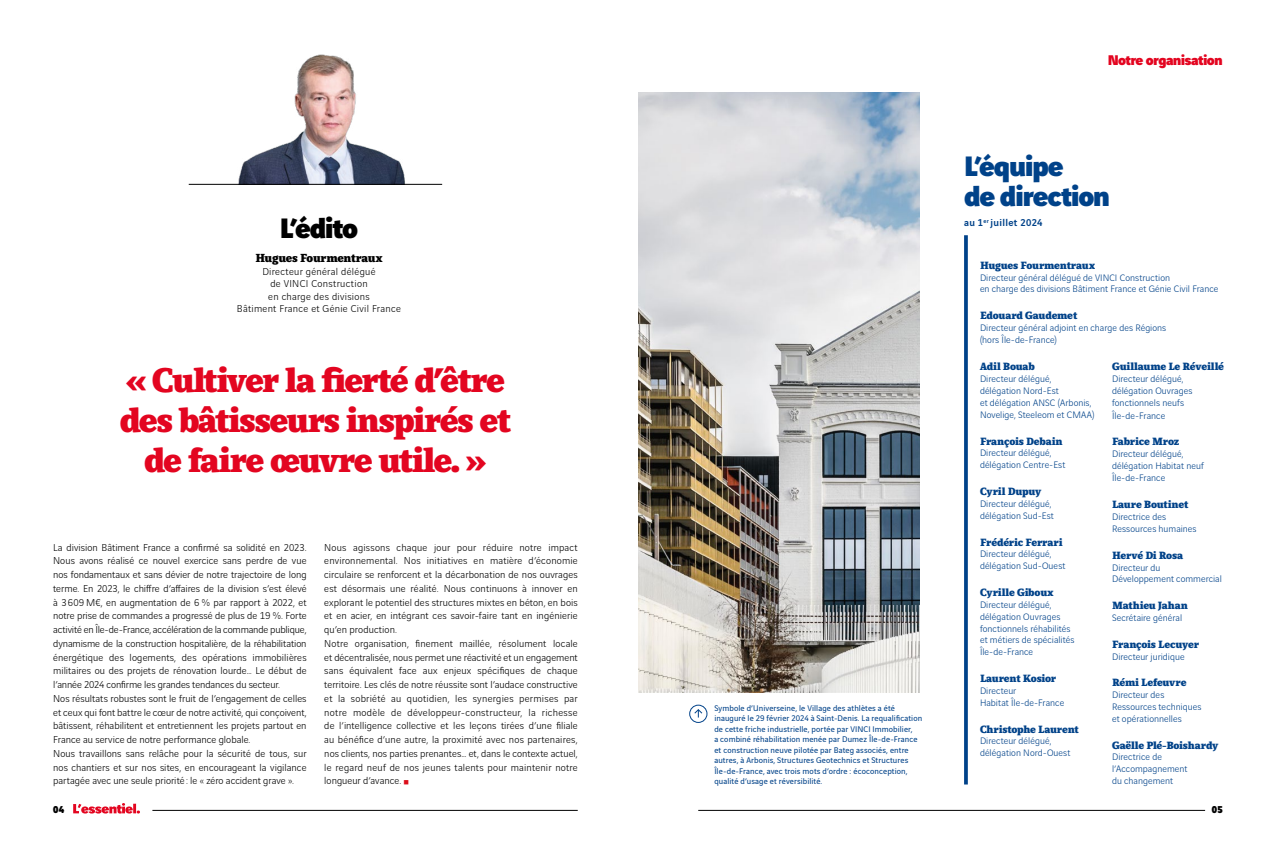
<style>
.page{position:relative;width:1276px;height:851px;background:#fff}
.page>*{position:absolute;margin:0;border:0;box-sizing:border-box;transform-origin:0 0}
.t1{font:900 36.5px/40.1px "Vinci Serif";letter-spacing:-.05em;color:#e30520;text-align:center}
.t2{font:900 30px/30px "Vinci Sans";letter-spacing:-.05em;color:#004289}
.t3{font:900 30px "Vinci Sans";letter-spacing:-.05em;color:#000}
.t4{font:900 15px "Vinci Sans";letter-spacing:-.045em;color:#e30520}
.t5{font:900 12.5px "Vinci Serif";letter-spacing:-.03em;color:#000}
.t6{font:900 11.25px "Vinci Serif";letter-spacing:-.025em;color:#004289}
.t7{font:300 10.62px/13.8px "Vinci Sans";letter-spacing:.005em;color:#000}
.t8{font:300 10.62px/12.5px "Vinci Sans";letter-spacing:.03em;color:#000;text-align:center}
.t9{font:500 10.62px "Vinci Sans";letter-spacing:.025em;color:#004289}
.t10{font:900 10.62px "Vinci Sans";color:#000}
.t11{font:300 10px/11.9px "Vinci Sans";letter-spacing:.005em;color:#004289}
.t12{font:8.75px/10.5px "Vinci Sans";letter-spacing:.01em;color:#004289}
.s1{color:#dc0d1a}
</style>
<div class="page">
<img style="left:219px;top:54px;width:200px;height:130px">
<hr style="left:189px;top:184px;width:253px;height:1px;background:#000">
<img style="left:638px;top:92px;width:281px;height:600px">
<div style="left:689px;top:704px;width:18px;height:18px;border:1px solid #004289;border-radius:50%"></div>
<svg style="left:694px;top:709px;width:9px;height:8px"></svg>
<svg style="left:964px;top:235px;width:4px;height:549px;background:#0f4d90"></svg>
<hr style="left:152px;top:810px;width:426px;height:1px;background:#000">
<hr style="left:698px;top:810px;width:507px;height:1px;background:#000">
<svg style="left:73px;top:803px;width:67px;height:10px"></svg>
<h2 class="t3" style="left:280px;top:203px;width:80px">L’édito</h2>
<p class="t5" style="left:255px;top:249px;width:129px">Hugues Fourmentraux</p>
<p class="t8" style="left:237px;top:264px;width:165px">Directeur général délégué<br>de VINCI Construction<br>en charge des divisions<br>Bâtiment France et Génie Civil France</p>
<h1 class="t1" style="left:120px;top:357px;width:393px">« Cultiver la fierté d’être des bâtisseurs inspirés et de faire œuvre utile. »</h1>
<p class="t7" style="left:53px;top:539px;width:255px">La division Bâtiment France a confirmé sa solidité en 2023.<br>Nous avons réalisé ce nouvel exercice sans perdre de vue nos fondamentaux et sans dévier de notre trajectoire de long terme. En 2023, le chiffre d’affaires de la division s’est élevé à 3609 M€, en augmentation de 6 % par rapport à 2022, et notre prise de commandes a progressé de plus de 19 %. Forte activité en Île-de-France, accélération de la commande publique, dynamisme de la construction hospitalière, de la réhabilitation énergétique des logements, des opérations immobilières militaires ou des projets de rénovation lourde… Le début de l’année 2024 confirme les grandes tendances du secteur.<br>Nos résultats robustes sont le fruit de l’engagement de celles et ceux qui font battre le cœur de notre activité, qui conçoivent, bâtissent, réhabilitent et entretiennent les projets partout en France au service de notre performance globale.<br>Nous travaillons sans relâche pour la sécurité de tous, sur nos chantiers et sur nos sites, en encourageant la vigilance partagée avec une seule priorité : le « zéro accident grave ».</p>
<p class="t7" style="left:324px;top:539px;width:255px">Nous agissons chaque jour pour réduire notre impact environnemental. Nos initiatives en matière d’économie circulaire se renforcent et la décarbonation de nos ouvrages est désormais une réalité. Nous continuons à innover en explorant le potentiel des structures mixtes en béton, en bois et en acier, en intégrant ces savoir-faire tant en ingénierie qu’en production.<br>Notre organisation, finement maillée, résolument locale et décentralisée, nous permet une réactivité et un engagement sans équivalent face aux enjeux spécifiques de chaque territoire. Les clés de notre réussite sont l’audace constructive et la sobriété au quotidien, les synergies permises par notre modèle de développeur-constructeur, la richesse de l’intelligence collective et les leçons tirées d’une filiale au bénéfice d’une autre, la proximité avec nos partenaires, nos clients, nos parties prenantes… et, dans le contexte actuel, le regard neuf de nos jeunes talents pour maintenir notre longueur d’avance. <span class="s1">■</span></p>
<p class="t12" style="left:714px;top:701px;width:209px">Symbole d’Universeine, le Village des athlètes a été inauguré le 29 février 2024 à Saint-Denis. La requalification de cette friche industrielle, portée par VINCI Immobilier,<br>a combiné réhabilitation menée par Dumez Île-de-France et construction neuve pilotée par Bateg associés, entre autres, à Arbonis, Structures Geotechnics et Structures Île-de-France, avec trois mots d’ordre : écoconception, qualité d’usage et réversibilité.</p>
<h3 class="t4" style="left:1107px;top:47px;width:117px">Notre organisation</h3>
<h2 class="t2" style="left:964px;top:148px;width:148px">L’équipe<br>de direction</h2>
<p class="t9" style="left:964px;top:214px;width:80px">au 1<sup>er</sup> juillet 2024</p>
<p class="t6" style="left:980px;top:257px;width:117px">Hugues Fourmentraux</p>
<p class="t11" style="left:980px;top:270px;width:240px">Directeur général délégué de VINCI Construction<br>en charge des divisions Bâtiment France et Génie Civil France</p>
<p class="t6" style="left:980px;top:307px;width:99px">Edouard Gaudemet</p>
<p class="t11" style="left:980px;top:321px;width:188px">Directeur général adjoint en charge des Régions (hors Île-de-France)</p>
<p class="t6" style="left:1112px;top:358px;width:114px">Guillaume Le Réveillé</p>
<p class="t11" style="left:1112px;top:372px;width:82px">Directeur délégué, délégation Ouvrages fonctionnels neufs<br>Île-de-France</p>
<p class="t6" style="left:1112px;top:433px;width:69px">Fabrice Mroz</p>
<p class="t11" style="left:1112px;top:447px;width:93px">Directeur délégué, délégation Habitat neuf<br>Île-de-France</p>
<p class="t6" style="left:1112px;top:496px;width:78px">Laure Boutinet</p>
<p class="t11" style="left:1112px;top:510px;width:86px">Directrice des<br>Ressources humaines</p>
<p class="t6" style="left:1112px;top:546px;width:73px">Hervé Di Rosa</p>
<p class="t11" style="left:1112px;top:560px;width:111px">Directeur du<br>Développement commercial</p>
<p class="t6" style="left:1112px;top:597px;width:77px">Mathieu Jahan</p>
<p class="t11" style="left:1112px;top:610px;width:72px">Secrétaire général</p>
<p class="t6" style="left:1112px;top:635px;width:89px">François Lecuyer</p>
<p class="t11" style="left:1112px;top:649px;width:74px">Directeur juridique</p>
<p class="t6" style="left:1112px;top:674px;width:76px">Rémi Lefeuvre</p>
<p class="t11" style="left:1112px;top:688px;width:91px">Directeur des<br>Ressources techniques et opérationnelles</p>
<p class="t6" style="left:1112px;top:736px;width:108px">Gaëlle Plé-Boishardy</p>
<p class="t11" style="left:1112px;top:750px;width:77px">Directrice de l’Accompagnement du changement</p>
<p class="t6" style="left:980px;top:358px;width:56px">Adil Bouab</p>
<p class="t11" style="left:980px;top:372px;width:116px">Directeur délégué, délégation Nord-Est<br>et délégation ANSC (Arbonis,<br>Novelige, Steeleom et CMAA)</p>
<p class="t6" style="left:980px;top:432px;width:84px">François Debain</p>
<p class="t11" style="left:980px;top:446px;width:87px">Directeur délégué, délégation Centre-Est</p>
<p class="t6" style="left:980px;top:483px;width:63px">Cyril Dupuy</p>
<p class="t11" style="left:980px;top:497px;width:75px">Directeur délégué, délégation Sud-Est</p>
<p class="t6" style="left:980px;top:533px;width:84px">Frédéric Ferrari</p>
<p class="t11" style="left:980px;top:547px;width:87px">Directeur délégué, délégation Sud-Ouest</p>
<p class="t6" style="left:980px;top:584px;width:75px">Cyrille Giboux</p>
<p class="t11" style="left:980px;top:597px;width:96px">Directeur délégué, délégation Ouvrages fonctionnels réhabilités et métiers de spécialités<br>Île-de-France</p>
<p class="t6" style="left:980px;top:670px;width:78px">Laurent Kosior</p>
<p class="t11" style="left:980px;top:683px;width:86px">Directeur<br>Habitat Île-de-France</p>
<p class="t6" style="left:980px;top:720px;width:100px">Christophe Laurent</p>
<p class="t11" style="left:980px;top:734px;width:92px">Directeur délégué, délégation Nord-Ouest</p>
<p class="t10" style="left:53px;top:800px;width:12px">04</p>
<p class="t10" style="left:1212px;top:800px;width:12px">05</p>
</div>
